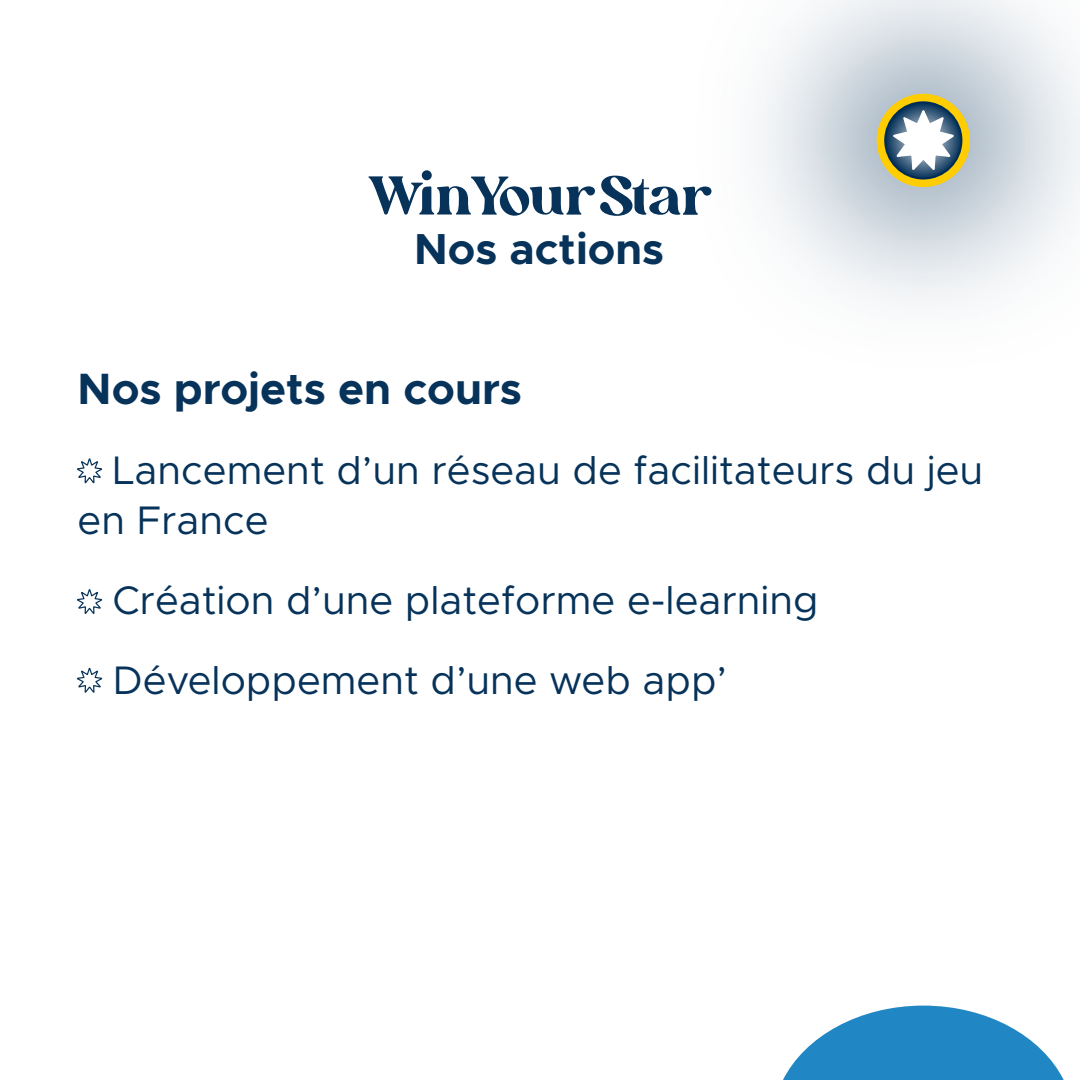
<style>
.page{position:relative;width:1080px;height:1080px;background:#fff}
.page>*{position:absolute;margin:0;border:0;box-sizing:border-box;transform-origin:0 0}
.t1{font:700 44px "Metropolis";color:#07335a}
.t2{font:700 43.6px "Metropolis";color:#07335a}
.t3{font:40px/50px "Metropolis";color:#07335a}
</style>
<div class="page">
<div style="left:422px;top:170px;width:10px;height:10px;background:#07335a;border-radius:50%"></div>
<svg style="left:368px;top:176px;width:328px;height:40px"></svg>
<svg style="left:77px;top:458px;width:26px;height:26px"></svg>
<svg style="left:77px;top:589px;width:26px;height:104px"></svg>
<svg style="left:783px;top:1006px;width:281px;height:74px"></svg>
<img style="left:696px;top:0;width:384px;height:304px">
<div style="left:877px;top:94px;width:93px;height:93px;background:#ffcd01;border:4px solid #ffcd01;border-radius:50%"></div>
<svg style="left:885px;top:102px;width:76px;height:76px"></svg>
<svg style="left:889px;top:108px;width:69px;height:66px"></svg>
<div style="left:884px;top:101px;width:78px;height:79px;border:2px solid #002d55;border-radius:50%"></div>
<p class="t2" style="left:414px;top:230px;width:251px">Nos actions</p>
<p class="t1" style="left:78px;top:369px;width:446px">Nos projets en cours</p>
<p class="t3" style="left:78px;top:447px;width:907px;text-indent:35px">Lancement d’un réseau de facilitateurs du jeu en France</p>
<p class="t3" style="left:112px;top:562px;width:708px;line-height:80px">Création d’une plateforme e-learning<br>Développement d’une web app’</p>
</div>
